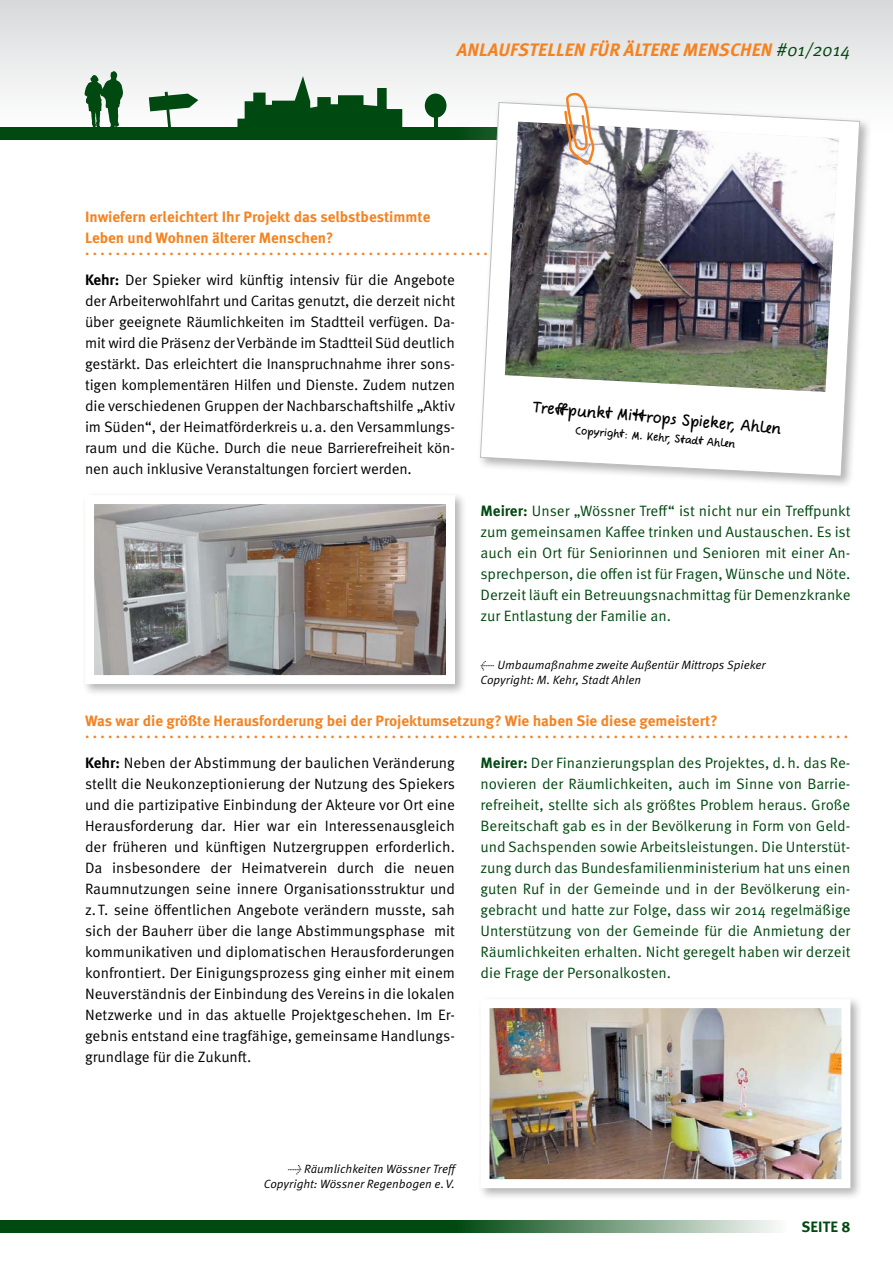
<style>
.page{position:relative;width:893px;height:1263px;background:#fff}
.page>*{position:absolute;margin:0;border:0;box-sizing:border-box;transform-origin:0 0}
.t1{font:italic 700 18px "Meta OT";letter-spacing:.01em;color:#f58220}
.Copy{font:15px/21px "Meta OT Norm";letter-spacing:-.01em;color:#000;text-align:justify}
.Copy-2{font:15px/21px "Meta OT Norm";color:#004910;text-align:justify}
.Copy-3{font:700 15px "Meta OT";color:#f58220}
.ohne_Grundlinie{font:700 15px "Meta OT";color:#f58220}
.t2{font:15px "Comic Jens";color:#000}
.t3{font:700 15px "Meta OT";letter-spacing:.01em;color:#004910}
.ohne_Grundlinie-2{font:12px "Meta OT Norm Ita";color:#000}
.t4{font:10.5px "Comic Jens";color:#000}
.s1{font-family:"Meta OT Norm Ita";font-weight:400;font-style:normal;color:#004910}
.s2{font-family:"Meta OT";font-weight:700}
</style>
<div class="page">
<div style="left:0;top:1220px;width:455px;height:13px;background:#004910"></div>
<svg style="left:455px;top:1220px;width:322px;height:13px;background:#7a9f82"></svg>
<div style="left:0;top:0;width:893px;height:191px;background:linear-gradient(to bottom,#dcddde,#fff)"></div>
<div style="left:0;top:128px;width:455px;height:12px;background:#004910"></div>
<div style="left:455px;top:128px;width:404px;height:12px;background:#074d16"></div>
<svg style="left:237px;top:76px;width:165px;height:52px"></svg>
<div style="left:425px;top:94px;width:21px;height:24px;background:#004910;border-radius:50%"></div>
<hr style="left:434px;top:115px;width:4px;height:17px;background:#004910">
<svg style="left:149px;top:92px;width:49px;height:36px"></svg>
<svg style="left:85px;top:71px;width:38px;height:57px"></svg>
<div style="left:477px;top:99px;width:395px;height:390px;background:#000;opacity:.3"></div>
<svg style="left:480px;top:102px;width:380px;height:375px"></svg>
<img style="left:505px;top:122px;width:334px;height:270px">
<svg style="left:564px;top:93px;width:30px;height:72px"></svg>
<div style="left:477px;top:995px;width:386px;height:205px;background:#000;opacity:.3"></div>
<img style="left:490px;top:1009px;width:350px;height:169px">
<div style="left:480px;top:999px;width:370px;height:189px;border:9px solid #fff"></div>
<div style="left:81px;top:491px;width:386px;height:205px;background:#000;opacity:.3"></div>
<img style="left:95px;top:505px;width:350px;height:169px">
<div style="left:85px;top:495px;width:370px;height:189px;border:9px solid #fff"></div>
<p class="t1" style="left:457px;top:39px;width:395px">ANLAUFSTELLEN FÜR ÄLTERE MENSCHEN <span class="s1">#01/2014</span></p>
<p class="Copy-3" style="left:85px;top:208px;width:347px">Inwiefern erleichtert Ihr Projekt das selbstbestimmte</p>
<p class="Copy-3" style="left:85px;top:229px;width:250px">Leben und Wohnen älterer Menschen?</p>
<p class="ohne_Grundlinie" style="left:85px;top:241px;width:433px">.........................................................</p>
<p class="Copy" style="left:85px;top:270px;width:372px"><span class="s2">Kehr:</span> Der Spieker wird künftig intensiv für die Angebote der Arbeiterwohlfahrt und Caritas genutzt, die derzeit nicht über geeignete Räumlichkeiten im Stadtteil verfügen. Da&shy;mit wird die Präsenz der Verbände im Stadtteil Süd deutlich gestärkt. Das erleichtert die Inanspruchnahme ihrer sons&shy;tigen komplementären Hilfen und Dienste. Zudem nutzen die verschiedenen Gruppen der Nachbarschaftshilfe „Aktiv im Süden“, der Heimatförderkreis u.a. den Versammlungs&shy;raum und die Küche. Durch die neue Barrierefreiheit kön&shy;nen auch inklusive Veranstaltungen forciert werden.</p>
<p class="t2" style="left:534px;top:397px;width:251px;rotate:5deg">Treff punkt Mitt rops Spieker, Ahle n</p>
<p class="t4" style="left:576px;top:423px;width:162px;rotate:5deg">Copyright: M. Kehr, Stadt Ahle n</p>
<p class="Copy-2" style="left:480px;top:501px;width:372px"><span class="s2">Meirer:</span> Unser „Wössner Treff“ ist nicht nur ein Treffpunkt zum gemeinsamen Kaffee trinken und Austauschen. Es ist auch ein Ort für Seniorinnen und Senioren mit einer An&shy;sprechperson, die offen ist für Fragen, Wünsche und Nöte.<br>Derzeit läuft ein Betreuungsnachmittag für Demenzkranke zur Entlastung der Familie an.</p>
<p class="ohne_Grundlinie-2" style="left:480px;top:658px;width:287px">← Umbaumaßnahme zweite Außentür Mittrops Spieker</p>
<p class="ohne_Grundlinie-2" style="left:480px;top:672px;width:162px">Copyright: M. Kehr, Stadt Ahlen</p>
<p class="Copy-3" style="left:85px;top:712px;width:634px">Was war die größte Herausforderung bei der Projektumsetzung? Wie haben Sie diese gemeistert?</p>
<p class="ohne_Grundlinie" style="left:85px;top:724px;width:763px">....................................................................................................</p>
<p class="Copy" style="left:85px;top:753px;width:372px"><span class="s2">Kehr:</span> Neben der Abstimmung der baulichen Veränderung stellt die Neukonzeptionierung der Nutzung des Spiekers und die partizipative Einbindung der Akteure vor Ort eine Herausforderung dar. Hier war ein Interessenausgleich der früheren und künftigen Nutzergruppen erforderlich.<br>Da insbesondere der Heimatverein durch die neuen Raumnutzungen seine innere Organisationsstruktur und z.T. seine öffentlichen Angebote verändern musste, sah sich der Bauherr über die lange Abstimmungsphase mit kommunikativen und diplomatischen Herausforderungen konfrontiert. Der Einigungsprozess ging einher mit einem Neuverständnis der Einbindung des Vereins in die lokalen Netzwerke und in das aktuelle Projektgeschehen. Im Er&shy;gebnis entstand eine tragfähige, gemeinsame Handlungs&shy;grundlage für die Zukunft.</p>
<p class="Copy-2" style="left:480px;top:753px;width:372px"><span class="s2">Meirer:</span> Der Finanzierungsplan des Projektes, d.h. das Re&shy;novieren der Räumlichkeiten, auch im Sinne von Barrie&shy;refreiheit, stellte sich als größtes Problem heraus. Große Bereitschaft gab es in der Bevölkerung in Form von Geld&shy;und Sachspenden sowie Arbeitsleistungen. Die Unterstüt&shy;zung durch das Bundesfamilienministerium hat uns einen guten Ruf in der Gemeinde und in der Bevölkerung ein&shy;gebracht und hatte zur Folge, dass wir 2014 regelmäßige Unterstützung von der Gemeinde für die Anmietung der Räumlichkeiten erhalten. Nicht geregelt haben wir derzeit die Frage der Personalkosten.</p>
<p class="ohne_Grundlinie-2" style="left:288px;top:1162px;width:171px">→ Räumlichkeiten Wössner Treff</p>
<p class="ohne_Grundlinie-2" style="left:264px;top:1176px;width:193px">Copyright: Wössner Regenbogen e.V.</p>
<p class="t3" style="left:801px;top:1217px;width:50px">SEITE 8</p>
</div>
